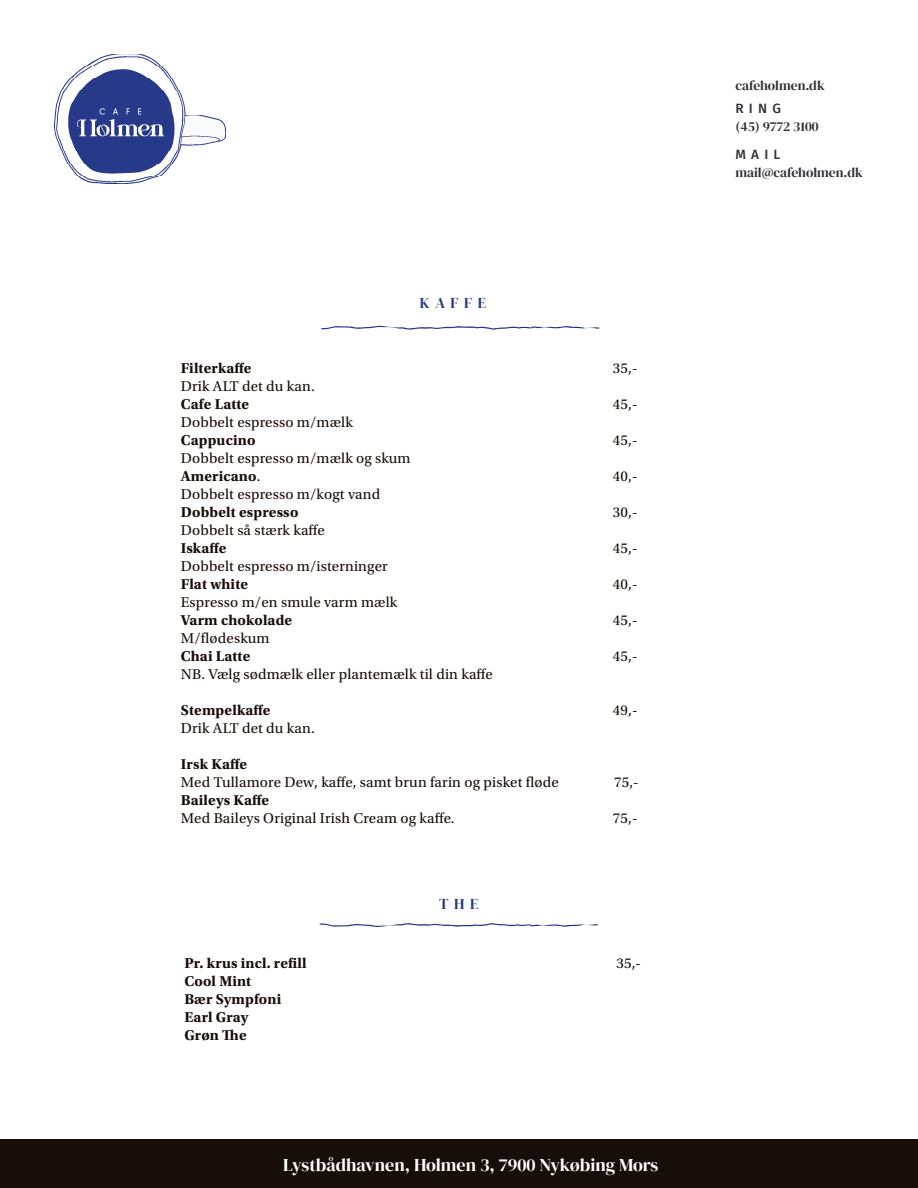
<style>
.page{position:relative;width:918px;height:1188px;background:#fff}
.page>*{position:absolute;margin:0;border:0;box-sizing:border-box;transform-origin:0 0}
.t1{font:18px "DM Serif Display";color:#fff}
.Menu_item{font:15px "Utopia Std";letter-spacing:.01em;color:#170e09}
.Menu_item-2{font:700 15px "Utopia Std";letter-spacing:.01em;color:#170e09}
.Menu_Section{font:15px "DM Serif Display";letter-spacing:.375em;color:#293888}
.t2{font:13.5px "DM Serif Display";color:#313138}
.t3{font:500 13.5px "Fira Sans";letter-spacing:.385em;color:#313138}
.s1{font-weight:400}
</style>
<div class="page">
<svg style="left:321px;top:326px;width:279px;height:4px"></svg>
<img style="left:54px;top:54px;width:172px;height:129px">
<div style="left:0;top:1140px;width:918px;height:48px;background:#170e09"></div>
<svg style="left:320px;top:923px;width:278px;height:4px"></svg>
<p class="Menu_Section" style="left:420px;top:294px;width:68px">KAFFE</p>
<p class="Menu_item-2" style="left:181px;top:359px;width:72px">Filterkaffe</p>
<p class="Menu_item" style="left:613px;top:360px;width:26px">35,-</p>
<p class="Menu_item" style="left:181px;top:378px;width:135px">Drik ALT det du kan.</p>
<p class="Menu_item-2" style="left:181px;top:395px;width:70px">Cafe Latte</p>
<p class="Menu_item" style="left:613px;top:396px;width:26px">45,-</p>
<p class="Menu_item" style="left:181px;top:414px;width:173px">Dobbelt espresso m/mælk</p>
<p class="Menu_item-2" style="left:181px;top:431px;width:76px">Cappucino</p>
<p class="Menu_item" style="left:613px;top:432px;width:26px">45,-</p>
<p class="Menu_item" style="left:181px;top:450px;width:231px">Dobbelt espresso m/mælk og skum</p>
<p class="Menu_item-2" style="left:181px;top:467px;width:81px">Americano<span class="s1">.</span></p>
<p class="Menu_item" style="left:613px;top:468px;width:26px">40,-</p>
<p class="Menu_item" style="left:181px;top:486px;width:201px">Dobbelt espresso m/kogt vand</p>
<p class="Menu_item-2" style="left:181px;top:503px;width:119px">Dobbelt espresso</p>
<p class="Menu_item" style="left:613px;top:504px;width:26px">30,-</p>
<p class="Menu_item" style="left:181px;top:522px;width:146px">Dobbelt så stærk kaffe</p>
<p class="Menu_item-2" style="left:181px;top:539px;width:47px">Iskaffe</p>
<p class="Menu_item" style="left:613px;top:540px;width:26px">45,-</p>
<p class="Menu_item" style="left:181px;top:558px;width:208px">Dobbelt espresso m/isterninger</p>
<p class="Menu_item-2" style="left:181px;top:575px;width:69px">Flat white</p>
<p class="Menu_item" style="left:613px;top:576px;width:26px">40,-</p>
<p class="Menu_item" style="left:181px;top:594px;width:218px">Espresso m/en smule varm mælk</p>
<p class="Menu_item-2" style="left:181px;top:611px;width:113px">Varm chokolade</p>
<p class="Menu_item" style="left:613px;top:612px;width:26px">45,-</p>
<p class="Menu_item" style="left:181px;top:630px;width:90px">M/flødeskum</p>
<p class="Menu_item-2" style="left:181px;top:647px;width:71px">Chai Latte</p>
<p class="Menu_item" style="left:613px;top:648px;width:26px">45,-</p>
<p class="Menu_item" style="left:181px;top:666px;width:314px">NB. Vælg sødmælk eller plantemælk til din kaffe</p>
<p class="Menu_item-2" style="left:181px;top:701px;width:91px">Stempelkaffe</p>
<p class="Menu_item" style="left:613px;top:702px;width:26px">49,-</p>
<p class="Menu_item" style="left:181px;top:720px;width:135px">Drik ALT det du kan.</p>
<p class="Menu_item-2" style="left:181px;top:755px;width:68px">Irsk Kaffe</p>
<p class="Menu_item" style="left:181px;top:774px;width:379px">Med Tullamore Dew, kaffe, samt brun farin og pisket fløde</p>
<p class="Menu_item" style="left:614px;top:774px;width:26px">75,-</p>
<p class="Menu_item-2" style="left:181px;top:791px;width:90px">Baileys Kaffe</p>
<p class="Menu_item" style="left:181px;top:810px;width:275px">Med Baileys Original Irish Cream og kaffe.</p>
<p class="Menu_item" style="left:613px;top:810px;width:26px">75,-</p>
<p class="Menu_Section" style="left:439px;top:895px;width:41px">THE</p>
<p class="Menu_item-2" style="left:184px;top:955px;width:124px">Pr. krus incl. refill</p>
<p class="Menu_item" style="left:616px;top:955px;width:26px">35,-</p>
<p class="Menu_item-2" style="left:184px;top:973px;width:68px">Cool Mint</p>
<p class="Menu_item-2" style="left:184px;top:991px;width:98px">Bær Sympfoni</p>
<p class="Menu_item-2" style="left:184px;top:1009px;width:65px">Earl Gray</p>
<p class="Menu_item-2" style="left:184px;top:1027px;width:64px">Grøn The</p>
<p class="t1" style="left:283px;top:1154px;width:377px">Lystbådhavnen, Holmen 3, 7900 Nykøbing Mors</p>
<p class="t2" style="left:735px;top:77px;width:91px">cafeholmen.dk</p>
<p class="t3" style="left:736px;top:97px;width:47px">RING</p>
<p class="t2" style="left:735px;top:118px;width:85px">(45) 9772 3100</p>
<p class="t3" style="left:736px;top:144px;width:46px">MAIL</p>
<p class="t2" style="left:735px;top:165px;width:129px">mail@cafeholmen.dk</p>
</div>
